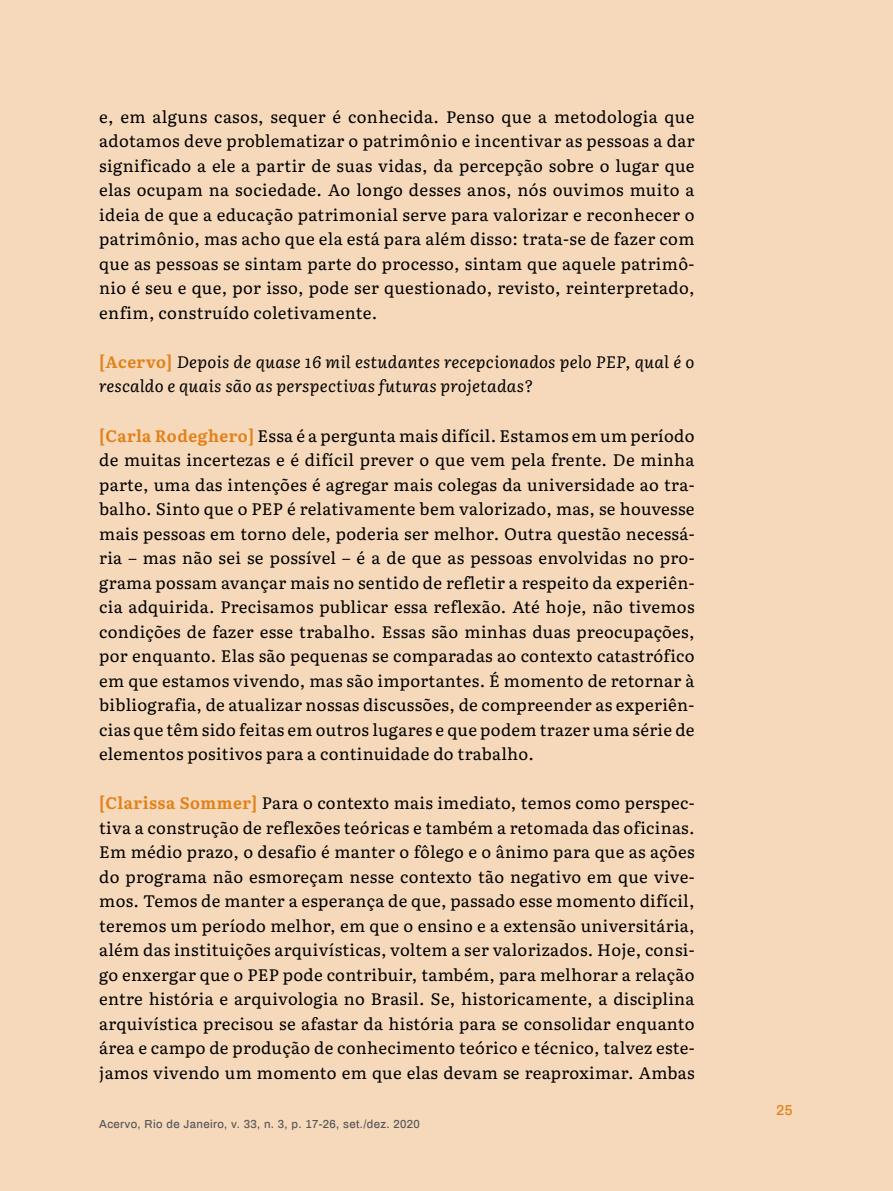
<style>
.page{position:relative;width:893px;height:1191px;background:#f6d9ba}
.page>*{position:absolute;margin:0;border:0;box-sizing:border-box;transform-origin:0 0}
.t1{font:16.62px/24.5px "Literata";letter-spacing:.02em;color:#000;text-align:justify}
.t2{font:italic 16.62px/24.5px "Literata";letter-spacing:.02em;color:#000}
.t3{font:500 14px "Archivo";color:#e1811a}
.t4{font:500 11.38px "Archivo";letter-spacing:.03em;color:#58585a}
.s1{font-weight:700;font-style:normal;color:#e1811a}
.s2{font-weight:700;color:#e1811a}
</style>
<div class="page">
<p class="t1" style="left:99px;top:103px;width:597px">e, em alguns casos, sequer é conhecida. Penso que a metodologia que adotamos deve problematizar o patrimônio e incentivar as pessoas a dar significado a ele a partir de suas vidas, da percepção sobre o lugar que elas ocupam na sociedade. Ao longo desses anos, nós ouvimos muito a ideia de que a educação patrimonial serve para valorizar e reconhecer o patrimônio, mas acho que ela está para além disso: trata-se de fazer com que as pessoas se sintam parte do processo, sintam que aquele patrimô&shy;nio é seu e que, por isso, pode ser questionado, revisto, reinterpretado, enfim, construído coletivamente.</p>
<p class="t2" style="left:99px;top:348px;width:597px"><span class="s1">[Acervo]</span> Depois de quase 16 mil estudantes recepcionados pelo PEP, qual é o rescaldo e quais são as perspectivas futuras projetadas?</p>
<p class="t1" style="left:99px;top:422px;width:597px"><span class="s2">[Carla Rodeghero]</span> Essa é a pergunta mais difícil. Estamos em um período de muitas incertezas e é difícil prever o que vem pela frente. De minha parte, uma das intenções é agregar mais colegas da universidade ao tra&shy;balho. Sinto que o PEP é relativamente bem valorizado, mas, se houvesse mais pessoas em torno dele, poderia ser melhor. Outra questão necessá&shy;ria – mas não sei se possível – é a de que as pessoas envolvidas no pro&shy;grama possam avançar mais no sentido de refletir a respeito da experiên&shy;cia adquirida. Precisamos publicar essa reflexão. Até hoje, não tivemos condições de fazer esse trabalho. Essas são minhas duas preocupações, por enquanto. Elas são pequenas se comparadas ao contexto catastrófico em que estamos vivendo, mas são importantes. É momento de retornar à bibliografia, de atualizar nossas discussões, de compreender as experiên&shy;cias que têm sido feitas em outros lugares e que podem trazer uma série de elementos positivos para a continuidade do trabalho.</p>
<p class="t1" style="left:99px;top:789px;width:597px"><span class="s2">[Clarissa Sommer]</span> Para o contexto mais imediato, temos como perspec&shy;tiva a construção de reflexões teóricas e também a retomada das oficinas.<br>Em médio prazo, o desafio é manter o fôlego e o ânimo para que as ações do programa não esmoreçam nesse contexto tão negativo em que vive&shy;mos. Temos de manter a esperança de que, passado esse momento difícil, teremos um período melhor, em que o ensino e a extensão universitária, além das instituições arquivísticas, voltem a ser valorizados. Hoje, consi&shy;go enxergar que o PEP pode contribuir, também, para melhorar a relação entre história e arquivologia no Brasil. Se, historicamente, a disciplina arquivística precisou se afastar da história para se consolidar enquanto área e campo de produção de conhecimento teórico e técnico, talvez este&shy;jamos vivendo um momento em que elas devam se reaproximar. Ambas</p>
<p class="t4" style="left:99px;top:1116px;width:322px">Acervo, Rio de Janeiro, v. 33, n. 3, p. 17-26, set./dez. 2020</p>
<p class="t3" style="left:777px;top:1101px;width:17px">25</p>
</div>
